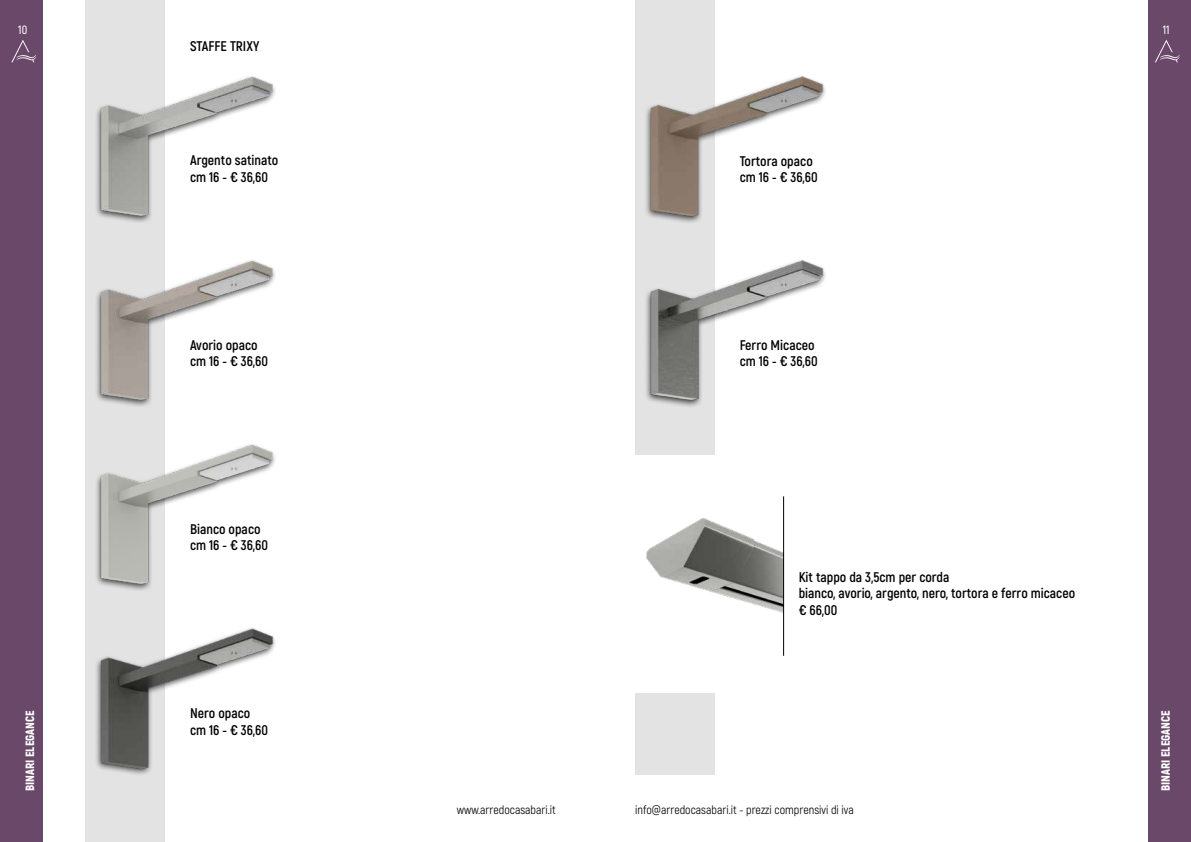
<style>
.page{position:relative;width:1191px;height:842px;background:#fff}
.page>*{position:absolute;margin:0;border:0;box-sizing:border-box;transform-origin:0 0}
.t1{font:700 14px/16.8px "Akrobat";color:#000}
.t2{font:12px "Akrobat";color:#000}
.t3{font:900 12px "Akrobat";color:#fff}
.t4{font:600 12px "Akrobat";color:#fff}
</style>
<div class="page">
<div style="left:1148px;top:0;width:43px;height:842px;background:#6a4869"></div>
<div style="left:0;top:0;width:43px;height:842px;background:#6a4869"></div>
<div style="left:85px;top:0;width:79px;height:842px;background:#e3e3e3"></div>
<img style="left:96px;top:40px;width:179px;height:184px">
<img style="left:96px;top:671px;width:122px;height:171px">
<img style="left:96px;top:224px;width:179px;height:184px">
<img style="left:96px;top:408px;width:179px;height:263px">
<div style="left:635px;top:0;width:79px;height:454px;background:#e3e3e3"></div>
<img style="left:646px;top:40px;width:180px;height:184px">
<img style="left:646px;top:518px;width:137px;height:95px">
<hr style="left:783px;top:496px;width:1px;height:160px;background:#000">
<div style="left:635px;top:693px;width:79px;height:81px;background:#e3e3e3"></div>
<img style="left:635px;top:224px;width:191px;height:231px">
<svg style="left:11px;top:40px;width:25px;height:22px"></svg>
<svg style="left:1155px;top:40px;width:24px;height:22px"></svg>
<p class="t4" style="left:18px;top:23px;width:11px">10</p>
<p class="t4" style="left:1162px;top:23px;width:8px">11</p>
<p class="t1" style="left:190px;top:38px;width:71px">STAFFE TRIXY</p>
<p class="t1" style="left:190px;top:152px;width:90px">Argento satinato cm 16 - € 36,60</p>
<p class="t1" style="left:190px;top:336px;width:80px">Avorio opaco cm 16 - € 36,60</p>
<p class="t1" style="left:190px;top:520px;width:80px">Bianco opaco cm 16 - € 36,60</p>
<p class="t1" style="left:739px;top:152px;width:80px">Tortora opaco cm 16 - € 36,60</p>
<p class="t1" style="left:739px;top:336px;width:80px">Ferro Micaceo cm 16 - € 36,60</p>
<p class="t1" style="left:798px;top:568px;width:278px">Kit tappo da 3,5cm per corda<br>bianco, avorio, argento, nero, tortora e ferro micaceo € 66,00</p>
<p class="t1" style="left:190px;top:704px;width:80px">Nero opaco cm 16 - € 36,60</p>
<p class="t3" style="left:22px;top:791px;width:82px;rotate:-90deg">BINARI ELEGANCE</p>
<p class="t3" style="left:1157px;top:791px;width:82px;rotate:-90deg">BINARI ELEGANCE</p>
<p class="t2" style="left:457px;top:802px;width:100px">www.arredocasabari.it</p>
<p class="t2" style="left:635px;top:802px;width:220px">info@arredocasabari.it - prezzi comprensivi di iva</p>
</div>
